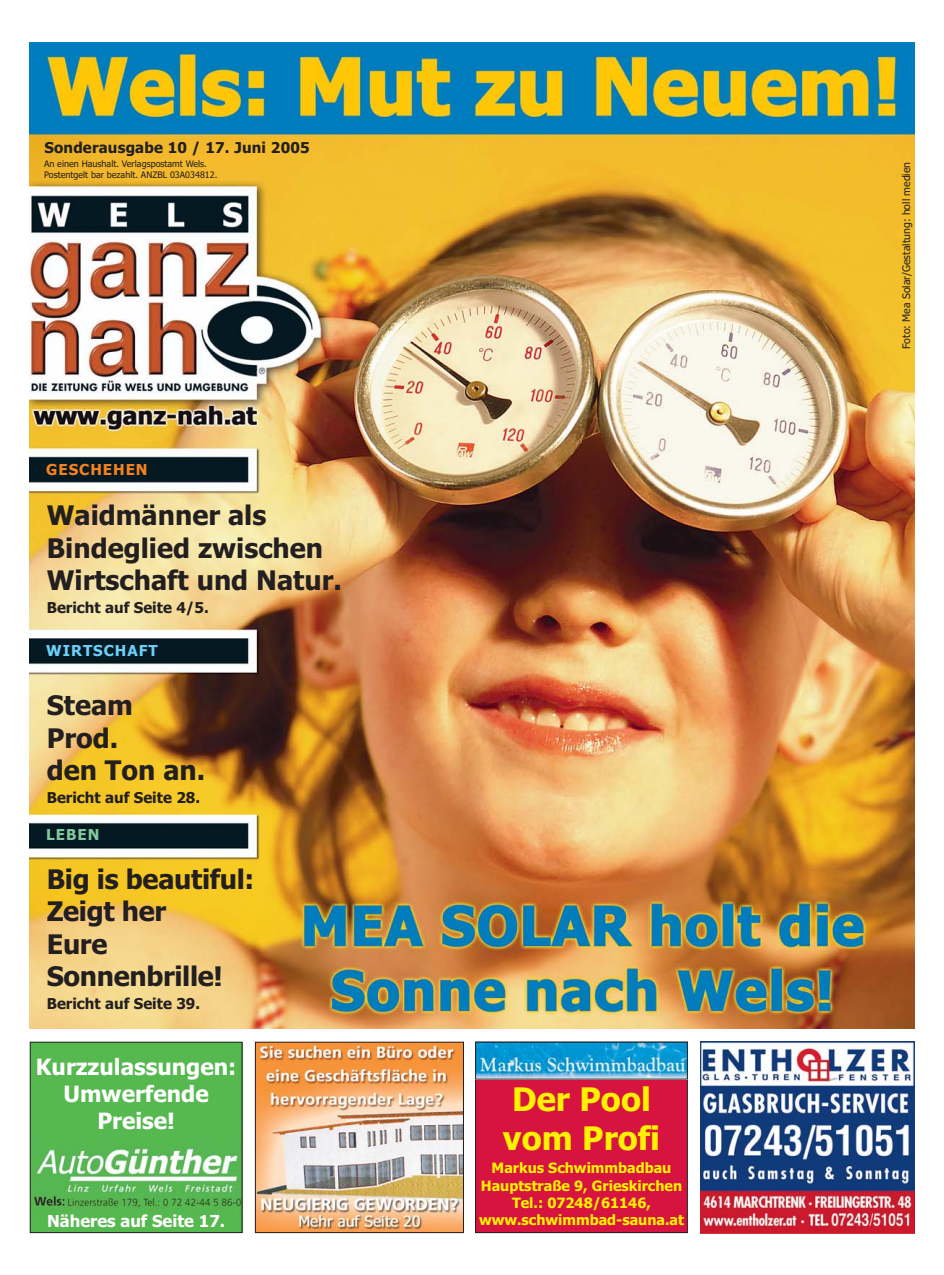
<style>
.page{position:relative;width:944px;height:1275px;background:#fff}
.page>*{position:absolute;margin:0;border:0;box-sizing:border-box;transform-origin:0 0}
.t1{font:700 32.4px/39px "Tahoma";color:#fff200}
.t2{font:700 27px/32.4px "Tahoma";color:#231f20}
.t3{font:700 22.5px/27px "Tahoma";color:#fff;text-align:center}
.t4{font:700 16.5px "Tahoma";color:#fff}
.t5{font:700 15.15px "Tahoma";letter-spacing:.065em;color:#6ccff6}
.t6{font:700 15.15px "Tahoma";letter-spacing:.065em;color:#f5821f}
.t7{font:700 15.15px "Tahoma";letter-spacing:.065em;color:#81c99c}
.t8{font:700 15px "Tahoma";color:#231f20}
.t9{font:700 14.25px/17.1px "Tahoma";color:#fff200;text-align:center}
.t10{font:10.5px "Tahoma";color:#231f20}
.t11{font:9px/10.8px "Tahoma";color:#231f20}
</style>
<div class="page">
<img style="left:30px;top:43px;width:884px;height:986px">
<img style="left:700px;top:1041px;width:214px;height:192px">
<img style="left:32px;top:1044px;width:208px;height:187px">
<div style="left:30px;top:1042px;width:212px;height:191px;border:1px solid #231f20"></div>
<img style="left:257px;top:1044px;width:205px;height:187px">
<div style="left:255px;top:1042px;width:209px;height:191px;border:1px solid #231f20"></div>
<div style="left:475px;top:1042px;width:212px;height:191px;background:#d7143f"></div>
<div style="left:475px;top:1042px;width:212px;height:191px;border:1px solid #231f20"></div>
<img style="left:477px;top:1044px;width:208px;height:34px">
<div style="left:475px;top:1042px;width:212px;height:38px;border:1px solid #231f20"></div>
<p class="t8" style="left:44px;top:142px;width:267px">Sonderausgabe 10 / 17. Juni 2005</p>
<p class="t11" style="left:44px;top:159px;width:175px">An einen Haushalt. Verlagspostamt Wels.<br>Postentgelt bar bezahlt. ANZBL 03A034812.</p>
<p class="t6" style="left:46px;top:463px;width:103px">GESCHEHEN</p>
<p class="t2" style="left:47px;top:502px;width:297px">Waidmänner als<br>Bindeglied zwischen<br>Wirtschaft und Natur.</p>
<p class="t8" style="left:47px;top:602px;width:164px">Bericht auf Seite 4/5.</p>
<p class="t5" style="left:46px;top:645px;width:113px">WIRTSCHAFT</p>
<p class="t2" style="left:47px;top:692px;width:160px">Steam<br>Prod.<br>den Ton an.</p>
<p class="t8" style="left:47px;top:792px;width:155px">Bericht auf Seite 28.</p>
<p class="t7" style="left:46px;top:828px;width:55px">LEBEN</p>
<p class="t2" style="left:47px;top:865px;width:209px">Big is beautiful:<br>Zeigt her<br>Eure<br>Sonnenbrille!</p>
<p class="t8" style="left:47px;top:998px;width:155px">Bericht auf Seite 39.</p>
<p class="t3" style="left:36px;top:1055px;width:202px">Kurzzulassungen:<br>Umwerfende<br>Preise!</p>
<p class="t4" style="left:47px;top:1214px;width:179px">Näheres auf Seite 17.</p>
<p class="t1" style="left:503px;top:1082px;width:159px">Der Pool vom Profi</p>
<p class="t9" style="left:479px;top:1161px;width:206px">Markus Schwimmbadbau<br>Hauptstraße 9, Grieskirchen<br>Tel.: 07248/61146, www.schwimmbad-sauna.at</p>
<p class="t10" style="left:902px;top:349px;width:189px;rotate:-90deg">Foto: Mea Solar/Gestaltung: holl medien</p>
</div>
